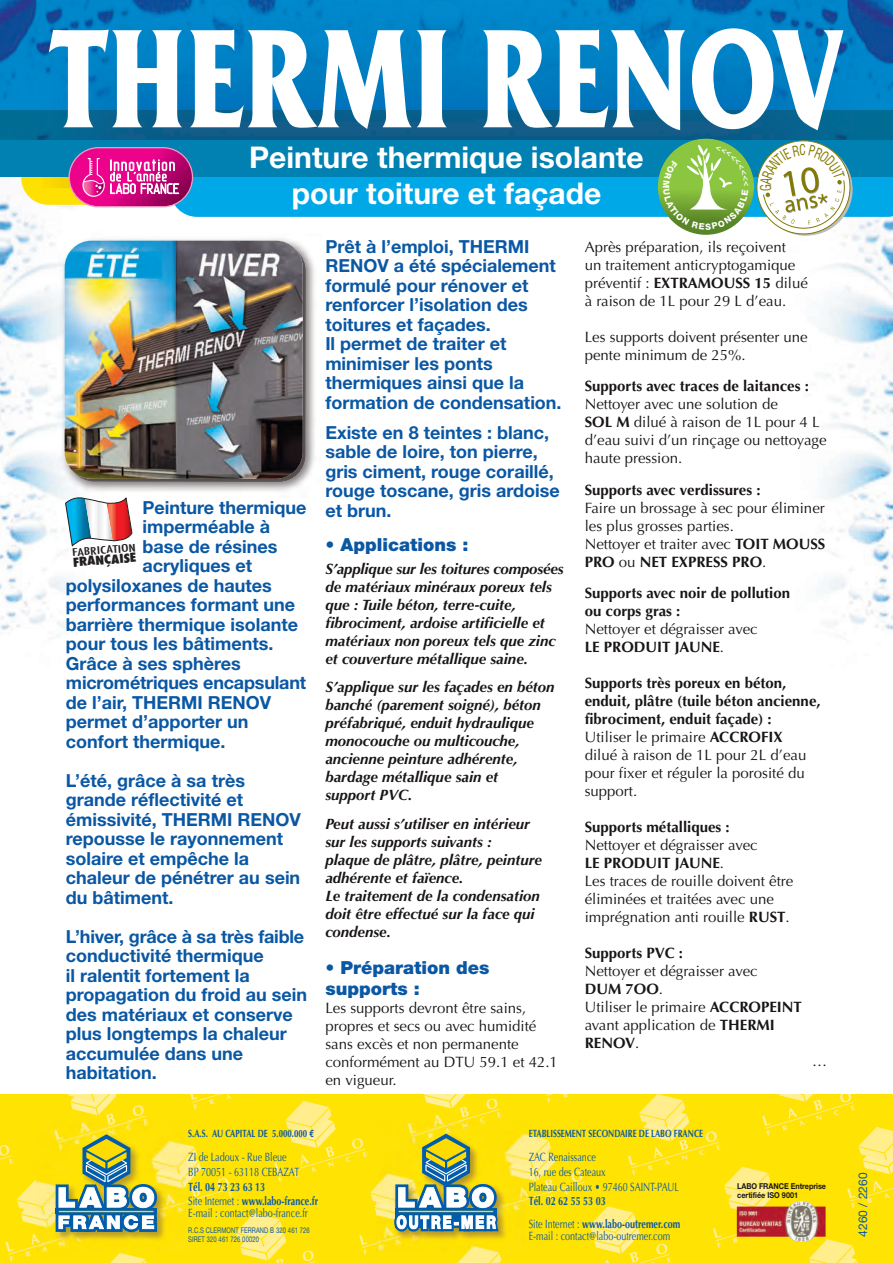
<style>
.page{position:relative;width:893px;height:1263px;background:#fff}
.page>*{position:absolute;margin:0;border:0;box-sizing:border-box;transform-origin:0 0}
.t1{font:700 145.5px "Friz Quadrata EF";color:#fff;scale:.76 1}
.t2{font:700 30px/36px "Helvetica Neue";color:#fff;text-align:center}
.t3{font:700 18px/19.5px "Helvetica Neue";color:#0a57a4}
.t4{font:900 18px/21px "Helvetica Neue";color:#0a57a4}
.t5{font:15px/18px "Optima CE";color:#191517}
.t6{font:italic 700 15px/18px "Optima";color:#191517}
.t7{font:700 15px/18px "Optima";color:#191517}
.t8{font:800 condensed 12.15px "Futura";color:#231f20;scale:1.13 1}
.t9{font:12px/14.7px "Optima";color:#0a57a4;scale:.75 1}
.t10{font:700 12px/14.7px "Optima";color:#0a57a4;scale:.75 1}
.t11{font:12px "Helvetica Neue";color:#0a57a4}
.t12{font:700 10.5px "Optima";color:#0a57a4;scale:.75 1}
.t13{font:500 condensed 10.2px "Futura";color:#231f20;scale:1.54 1}
.t14{font:700 8.1px/8.2px "Helvetica Neue";letter-spacing:-.005em;color:#191517;scale:.9 1}
.t15{font:7.8px/9.3px "Helvetica Neue";letter-spacing:.02em;color:#0a57a4;scale:.75 1}
.s1{font-family:"Optima";font-weight:700}
.s2{font-family:"Optima CE";font-weight:400}
.s3{font-family:"Euro Mono"}
.s4{font-weight:400}
</style>
<div class="page">
<img style="left:0;top:176px;width:893px;height:464px">
<div style="left:43px;top:176px;width:127px;height:11px;background:#f7d502"></div>
<div style="left:170px;top:176px;width:723px;height:41px;background:#00a8e8"></div>
<img style="left:0;top:0;width:893px;height:111px">
<img style="left:0;top:111px;width:893px;height:29px">
<div style="left:0;top:140px;width:893px;height:36px;background:#0081b2"></div>
<img style="left:0;top:1094px;width:893px;height:169px">
<img style="left:37px;top:1121px;width:148px;height:130px">
<svg style="left:52px;top:1133px;width:108px;height:130px"></svg>
<img style="left:377px;top:1121px;width:148px;height:130px">
<svg style="left:392px;top:1132px;width:113px;height:131px"></svg>
<img style="left:789px;top:1201px;width:25px;height:41px">
<img style="left:58px;top:234px;width:264px;height:264px">
<img style="left:67px;top:244px;width:239px;height:238px">
<img style="left:65px;top:241px;width:238px;height:237px;border-radius:27px">
<svg style="left:65px;top:495px;width:67px;height:56px"></svg>
<svg style="left:69px;top:148px;width:124px;height:59px"></svg>
<svg style="left:663px;top:136px;width:193px;height:104px"></svg>
<h1 class="t1" style="left:50px;top:25px;width:1046px">THERMI RENOV</h1>
<h2 class="t2" style="left:249px;top:142px;width:396px">Peinture thermique isolante pour toiture et façade</h2>
<p class="t3" style="left:142px;top:499px;width:165px">Peinture thermique</p>
<p class="t3" style="left:142px;top:519px;width:129px">imperméable à</p>
<p class="t3" style="left:142px;top:538px;width:136px">base de résines</p>
<p class="t3" style="left:142px;top:558px;width:111px">acryliques et</p>
<p class="t3" style="left:66px;top:577px;width:207px">polysiloxanes de hautes</p>
<p class="t3" style="left:66px;top:597px;width:231px">performances formant une</p>
<p class="t3" style="left:66px;top:616px;width:234px">barrière thermique isolante</p>
<p class="t3" style="left:66px;top:636px;width:209px">pour tous les bâtiments.</p>
<p class="t3" style="left:66px;top:655px;width:177px">Grâce à ses sphères</p>
<p class="t3" style="left:66px;top:675px;width:242px">micrométriques encapsulant</p>
<p class="t3" style="left:66px;top:694px;width:207px">de l’air, THERMI RENOV</p>
<p class="t3" style="left:66px;top:714px;width:184px">permet d’apporter un</p>
<p class="t3" style="left:66px;top:733px;width:161px">confort thermique.</p>
<p class="t3" style="left:66px;top:772px;width:236px">L’été, grâce à sa très grande réflectivité et émissivité, THERMI RENOV repousse le rayonnement solaire et empêche la chaleur de pénétrer au sein du bâtiment.</p>
<p class="t3" style="left:66px;top:928px;width:243px">L’hiver, grâce à sa très faible conductivité thermique<br>il ralentit fortement la propagation du froid au sein des matériaux et conserve plus longtemps la chaleur accumulée dans une habitation.</p>
<p class="t13" style="left:72px;top:546px;width:43px;rotate:-4deg">FABRICATION</p>
<p class="t8" style="left:72px;top:554px;width:58px;rotate:-4deg">FRANÇAISE</p>
<p class="t3" style="left:325px;top:238px;width:238px">Prêt à l’emploi, THERMI<br>RENOV a été spécialement formulé pour rénover et renforcer l’isolation des toitures et façades.<br>Il permet de traiter et minimiser les ponts thermiques ainsi que la formation de condensation.</p>
<p class="t3" style="left:325px;top:424px;width:236px">Existe en 8 teintes : blanc, sable de loire, ton pierre, gris ciment, rouge coraillé, rouge toscane, gris ardoise et brun.</p>
<p class="t4" style="left:325px;top:536px;width:145px">• Applications :</p>
<p class="t6" style="left:325px;top:559px;width:240px">S’applique sur les toitures composées de matériaux minéraux poreux tels que : Tuile béton, terre-cuite, fibrociment, ardoise artificielle et matériaux non poreux tels que zinc et couverture métallique saine.</p>
<p class="t6" style="left:325px;top:678px;width:231px">S’applique sur les façades en béton banché (parement soigné), béton préfabriqué, enduit hydraulique monocouche ou multicouche, ancienne peinture adhérente, bardage métallique sain et<br>support PVC.</p>
<p class="t6" style="left:325px;top:814px;width:218px">Peut aussi s’utiliser en intérieur sur les supports suivants :<br>plaque de plâtre, plâtre, peinture adhérente et faïence.<br>Le traitement de la condensation doit être effectué sur la face qui condense.</p>
<p class="t4" style="left:325px;top:959px;width:166px">• Préparation des supports :</p>
<p class="t5" style="left:325px;top:1000px;width:234px">Les supports devront être sains, propres et secs ou avec humidité sans excès et non permanente conformément au DTU 59.1 et 42.1 en vigueur.</p>
<p class="t5" style="left:585px;top:239px;width:225px">Après préparation, ils reçoivent<br>un traitement anticryptogamique préventif : <span class="s1">EXTRAMOUSS 15</span> dilué à raison de 1L pour 29 L d’eau.</p>
<p class="t5" style="left:585px;top:329px;width:224px">Les supports doivent présenter une pente minimum de 25%.</p>
<p class="t7" style="left:585px;top:378px;width:226px">Supports avec traces de laitances :</p>
<p class="t5" style="left:585px;top:396px;width:243px">Nettoyer avec une solution de<br><span class="s1">SOL M</span> dilué à raison de 1L pour 4 L d’eau suivi d’un rinçage ou nettoyage haute pression.</p>
<p class="t7" style="left:585px;top:482px;width:177px">Supports avec verdissures :</p>
<p class="t5" style="left:585px;top:500px;width:242px">Faire un brossage à sec pour éliminer les plus grosses parties.<br>Nettoyer et traiter avec <span class="s1">TOIT MOUSS</span></p>
<p class="t7" style="left:585px;top:547px;width:207px;line-height:31.5px">PRO <span class="s2">ou</span> NET EXPRESS PRO<span class="s2">.<br></span>Supports avec noir de pollution</p>
<p class="t7" style="left:585px;top:603px;width:97px">ou corps gras :</p>
<p class="t5" style="left:585px;top:621px;width:174px">Nettoyer et dégraisser avec</p>
<p class="t7" style="left:585px;top:639px;width:141px">LE PRODUIT JAUNE<span class="s2">.</span></p>
<p class="t7" style="left:585px;top:675px;width:237px">Supports très poreux en béton, enduit, plâtre (tuile béton ancienne, fibrociment, enduit façade) :</p>
<p class="t5" style="left:585px;top:729px;width:223px">Utiliser le primaire <span class="s1">ACCROFIX </span>dilué à raison de 1L pour 2L d’eau pour fixer et réguler la porosité du support.</p>
<p class="t7" style="left:585px;top:819px;width:147px">Supports métalliques :</p>
<p class="t5" style="left:585px;top:837px;width:174px">Nettoyer et dégraisser avec</p>
<p class="t7" style="left:585px;top:855px;width:141px">LE PRODUIT JAUNE<span class="s2">.</span></p>
<p class="t5" style="left:585px;top:873px;width:210px">Les traces de rouille doivent être éliminées et traitées avec une imprégnation anti rouille <span class="s1">RUST</span>.</p>
<p class="t7" style="left:585px;top:945px;width:100px">Supports PVC :</p>
<p class="t5" style="left:585px;top:963px;width:174px">Nettoyer et dégraisser avec</p>
<p class="t7" style="left:585px;top:981px;width:80px">DUM 7OO<span class="s2">.</span></p>
<p class="t5" style="left:585px;top:999px;width:219px">Utiliser le primaire <span class="s1">ACCROPEINT </span>avant application de <span class="s1">THERMI</span></p>
<p class="t7" style="left:585px;top:1035px;width:56px">RENOV<span class="s2">.</span></p>
<p class="t5" style="left:812px;top:1053px;width:16px">…</p>
<p class="t12" style="left:188px;top:1129px;width:169px">S.A.S. AU CAPITAL DE 5.000.000 <span class="s3">€</span></p>
<p class="t9" style="left:188px;top:1151px;width:150px">ZI de Ladoux - Rue Bleue<br>BP 70051 - 63118 CEBAZAT</p>
<p class="t10" style="left:188px;top:1180px;width:175px">Tél. 04 73 23 63 13<br><span class="s4">Site Internet :</span> www.labo-france.fr</p>
<p class="t9" style="left:188px;top:1207px;width:161px">E-mail : contact@labo-france.fr</p>
<p class="t15" style="left:188px;top:1226px;width:164px">R.C.S CLERMONT FERRAND B 320 461 726<br>SIRET 320 461 726 00020</p>
<p class="t12" style="left:529px;top:1129px;width:234px">ETABLISSEMENT SECONDAIRE DE LABO FRANCE</p>
<p class="t9" style="left:529px;top:1151px;width:202px">ZAC Renaissance<br>16, rue des Cateaux<br>Plateau Cailloux • 97460 SAINT-PAUL</p>
<p class="t10" style="left:529px;top:1191px;width:204px;line-height:22.5px">Tél. 02 62 55 53 03<br><span class="s4">Site Internet :</span> www.labo-outremer.com</p>
<p class="t9" style="left:529px;top:1229px;width:190px">E-mail : contact@labo-outremer.com</p>
<p class="t14" style="left:737px;top:1183px;width:100px">LABO FRANCE Entreprise certifiée ISO 9001</p>
<p class="t11" style="left:858px;top:1237px;width:66px;rotate:-90deg">4260 / 2260</p>
</div>
